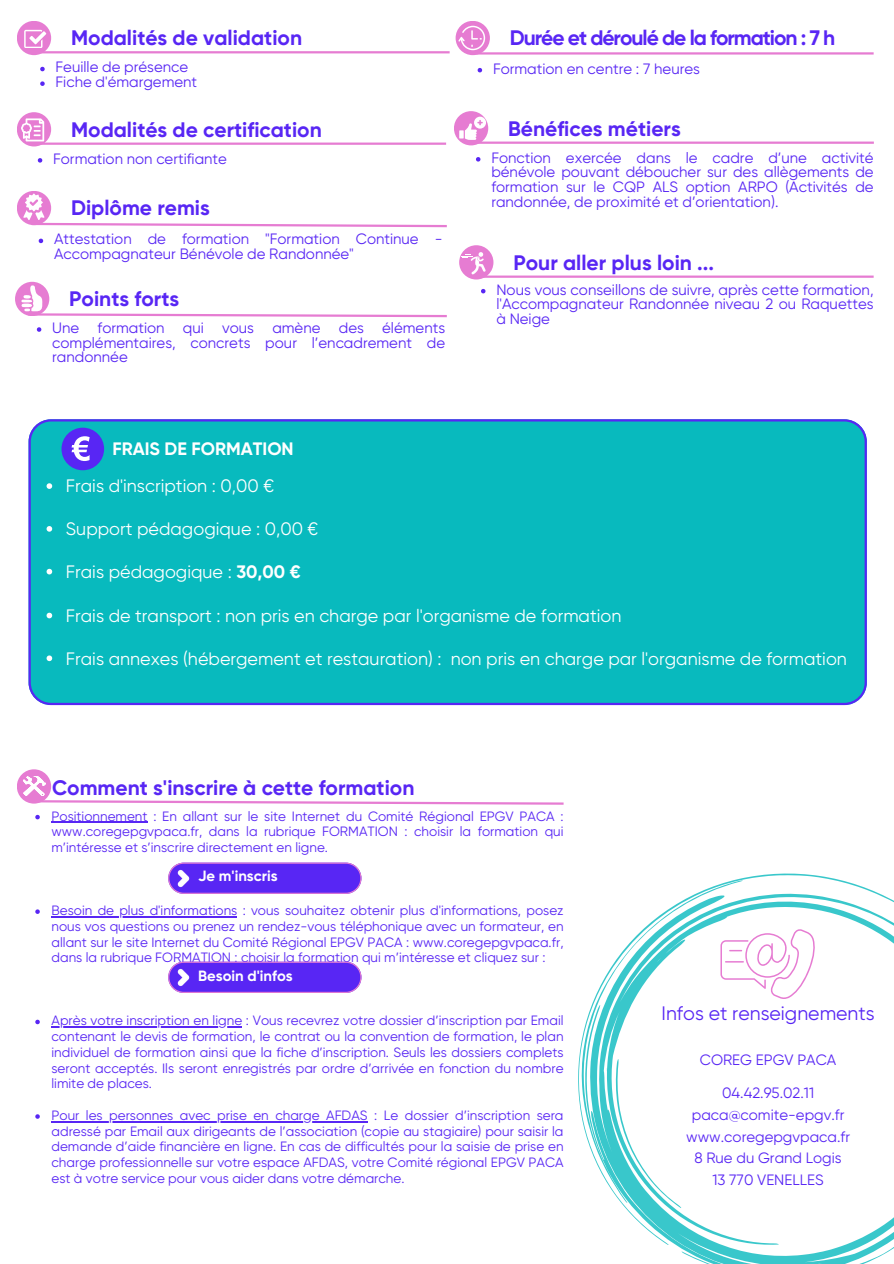
<style>
.page{position:relative;width:894px;height:1264px;background:#fff}
.page>*{position:absolute;margin:0;border:0;box-sizing:border-box;transform-origin:0 0}
.t1{font:700 21px "Gilroy";color:#5826f4}
.t2{font:700 21px "Gilroy";letter-spacing:-.05em;color:#5826f4}
.t3{font:19.5px "Gilroy";color:#5826f4}
.t4{font:18px "Gilroy";color:#fff}
.t5{font:700 18px "Gilroy";color:#fff}
.t6{font:15px/14.7px "Gilroy";color:#5826f4;text-align:justify}
.t7{font:700 14.85px "Gilroy";color:#fff}
.t8{font:13.5px/15.8px "Gilroy";color:#5826f4;text-align:justify}
.s1{font-weight:700}
</style>
<div class="page">
<div style="left:29px;top:419px;width:837px;height:286px;background:#08babe"></div>
<svg style="left:47px;top:483px;width:5px;height:6px"></svg>
<svg style="left:47px;top:526px;width:5px;height:5px"></svg>
<svg style="left:47px;top:569px;width:5px;height:5px"></svg>
<svg style="left:47px;top:612px;width:5px;height:6px"></svg>
<svg style="left:47px;top:655px;width:5px;height:6px"></svg>
<div style="left:61px;top:427px;width:43px;height:43px;background:#5826f4;border-radius:50%"></div>
<svg style="left:72px;top:436px;width:18px;height:25px"></svg>
<div style="left:17px;top:191px;width:34px;height:34px;background:#e67cd2;border-radius:50%"></div>
<svg style="left:39px;top:239px;width:4px;height:4px"></svg>
<div style="left:15px;top:282px;width:34px;height:34px;background:#e67cd2;border-radius:50%"></div>
<svg style="left:37px;top:327px;width:4px;height:5px"></svg>
<div style="left:17px;top:769px;width:34px;height:34px;background:#e67cd2;border-radius:50%"></div>
<svg style="left:578px;top:873px;width:315px;height:240px"></svg>
<svg style="left:581px;top:880px;width:161px;height:124px"></svg>
<svg style="left:581px;top:1004px;width:312px;height:259px"></svg>
<svg style="left:720px;top:929px;width:95px;height:70px"></svg>
<svg style="left:35px;top:814px;width:5px;height:5px"></svg>
<hr style="left:51px;top:821px;width:96px;height:1px;background:#5826f4">
<svg style="left:35px;top:909px;width:5px;height:4px"></svg>
<hr style="left:51px;top:916px;width:186px;height:1px;background:#5826f4">
<svg style="left:35px;top:1019px;width:5px;height:5px"></svg>
<hr style="left:51px;top:1026px;width:191px;height:1px;background:#5826f4">
<svg style="left:35px;top:1114px;width:5px;height:4px"></svg>
<hr style="left:51px;top:1120px;width:316px;height:2px;background:#5826f4">
<svg style="left:168px;top:862px;width:193px;height:31px;background:#6734f2"></svg>
<img style="left:173px;top:868px;width:21px;height:20px">
<svg style="left:17px;top:112px;width:34px;height:34px"></svg>
<svg style="left:38px;top:158px;width:4px;height:5px"></svg>
<svg style="left:21px;top:118px;width:23px;height:23px"></svg>
<div style="left:459px;top:245px;width:34px;height:34px;background:#e67cd2;border-radius:50%"></div>
<svg style="left:461px;top:252px;width:24px;height:22px"></svg>
<div style="left:454px;top:111px;width:34px;height:34px;background:#e67cd2;border-radius:50%"></div>
<svg style="left:459px;top:117px;width:27px;height:23px"></svg>
<div style="left:17px;top:21px;width:34px;height:34px;background:#e67cd2;border-radius:50%"></div>
<svg style="left:24px;top:30px;width:22px;height:18px"></svg>
<svg style="left:40px;top:67px;width:5px;height:4px"></svg>
<svg style="left:40px;top:81px;width:5px;height:5px"></svg>
<svg style="left:481px;top:289px;width:4px;height:4px"></svg>
<svg style="left:476px;top:157px;width:4px;height:4px"></svg>
<svg style="left:455px;top:21px;width:35px;height:34px"></svg>
<svg style="left:458px;top:26px;width:27px;height:24px"></svg>
<svg style="left:477px;top:68px;width:5px;height:4px"></svg>
<svg style="left:168px;top:961px;width:193px;height:31px;background:#6735f2"></svg>
<img style="left:173px;top:967px;width:21px;height:20px">
<svg style="left:23px;top:775px;width:541px;height:30px"></svg>
<svg style="left:21px;top:285px;width:426px;height:33px"></svg>
<svg style="left:23px;top:193px;width:424px;height:35px"></svg>
<hr style="left:32px;top:142px;width:414px;height:3px;background:#e67cd2">
<hr style="left:35px;top:51px;width:414px;height:2px;background:#e67cd2">
<hr style="left:470px;top:52px;width:403px;height:3px;background:#e67cd2">
<hr style="left:471px;top:141px;width:402px;height:3px;background:#e67cd2">
<hr style="left:470px;top:275px;width:403px;height:3px;background:#e67cd2">
<h1 class="t1" style="left:71px;top:26px;width:232px">Modalités de validation</h1>
<p class="t6" style="left:56px;top:60px;width:134px">Feuille de présence</p>
<p class="t6" style="left:56px;top:75px;width:143px">Fiche d'émargement</p>
<h1 class="t1" style="left:71px;top:117px;width:252px">Modalités de certification</h1>
<p class="t6" style="left:53px;top:151px;width:175px">Formation non certifiante</p>
<p class="t1" style="left:71px;top:195px;width:140px">Diplôme remis</p>
<p class="t6" style="left:54px;top:232px;width:390px">Attestation de formation "Formation Continue -<br>Accompagnateur Bénévole de Randonnée"</p>
<p class="t1" style="left:69px;top:286px;width:111px">Points forts</p>
<h1 class="t6" style="left:52px;top:320px;width:394px">Une formation qui vous amène des éléments complémentaires, concrets pour l’encadrement de randonnée</h1>
<h1 class="t5" style="left:112px;top:437px;width:183px">FRAIS DE FORMATION</h1>
<p class="t2" style="left:509px;top:26px;width:327px">Durée et déroulé de la formation : 7 h</p>
<p class="t6" style="left:493px;top:61px;width:208px">Formation en centre : 7 heures</p>
<p class="t1" style="left:508px;top:116px;width:174px">Bénéfices métiers</p>
<p class="t6" style="left:491px;top:150px;width:384px">Fonction exercée dans le cadre d’une activité bénévole pouvant déboucher sur des allègements de formation sur le CQP ALS option ARPO (Activités de randonnée, de proximité et d’orientation).</p>
<p class="t1" style="left:513px;top:250px;width:202px">Pour aller plus loin ...</p>
<p class="t6" style="left:496px;top:282px;width:378px">Nous vous conseillons de suivre, après cette formation, l'Accompagnateur Randonnée niveau 2 ou Raquettes à Neige</p>
<p class="t4" style="left:66px;top:475px;width:210px">Frais d'inscription : 0,00 €</p>
<h1 class="t4" style="left:66px;top:518px;width:254px">Support pédagogique : 0,00 €</h1>
<p class="t4" style="left:66px;top:561px;width:236px">Frais pédagogique : <span class="s1">30,00 €</span></p>
<p class="t4" style="left:66px;top:605px;width:557px">Frais de transport : non pris en charge par l'organisme de formation</p>
<p class="t4" style="left:66px;top:648px;width:782px">Frais annexes (hébergement et restauration) : non pris en charge par l'organisme de formation</p>
<p class="t1" style="left:52px;top:775px;width:364px">Comment s'inscrire à cette formation</p>
<p class="t8" style="left:51px;top:808px;width:513px">Positionnement : En allant sur le site Internet du Comité Régional EPGV PACA : www.coregepgvpaca.fr, dans la rubrique FORMATION : choisir la formation qui m’intéresse et s’inscrire directement en ligne.</p>
<p class="t7" style="left:198px;top:867px;width:81px">Je m'inscris</p>
<h1 class="t8" style="left:51px;top:902px;width:513px">Besoin de plus d'informations : vous souhaitez obtenir plus d'informations, posez nous vos questions ou prenez un rendez-vous téléphonique avec un formateur, en allant sur le site Internet du Comité Régional EPGV PACA : www.coregepgvpaca.fr, dans la rubrique FORMATION : choisir la formation qui m’intéresse et cliquez sur :</h1>
<p class="t7" style="left:198px;top:966px;width:96px">Besoin d'infos</p>
<p class="t8" style="left:51px;top:1012px;width:513px">Après votre inscription en ligne : Vous recevrez votre dossier d’inscription par Email contenant le devis de formation, le contrat ou la convention de formation, le plan individuel de formation ainsi que la fiche d’inscription. Seuls les dossiers complets seront acceptés. Ils seront enregistrés par ordre d’arrivée en fonction du nombre limite de places.</p>
<p class="t8" style="left:51px;top:1107px;width:513px">Pour les personnes avec prise en charge AFDAS : Le dossier d’inscription sera adressé par Email aux dirigeants de l’association (copie au stagiaire) pour saisir la demande d’aide financière en ligne. En cas de difficultés pour la saisie de prise en charge professionnelle sur votre espace AFDAS, votre Comité régional EPGV PACA est à votre service pour vous aider dans votre démarche.</p>
<h2 class="t3" style="left:661px;top:1001px;width:214px">Infos et renseignements</h2>
<p class="t6" style="left:699px;top:1043px;width:138px;line-height:32.5px;text-align:center">COREG EPGV PACA<br>04.42.95.02.11</p>
<p class="t6" style="left:686px;top:1103px;width:165px;line-height:21.9px;text-align:center">paca@comite-epgv.fr www.coregepgvpaca.fr<br>8 Rue du Grand Logis<br>13 770 VENELLES</p>
</div>
